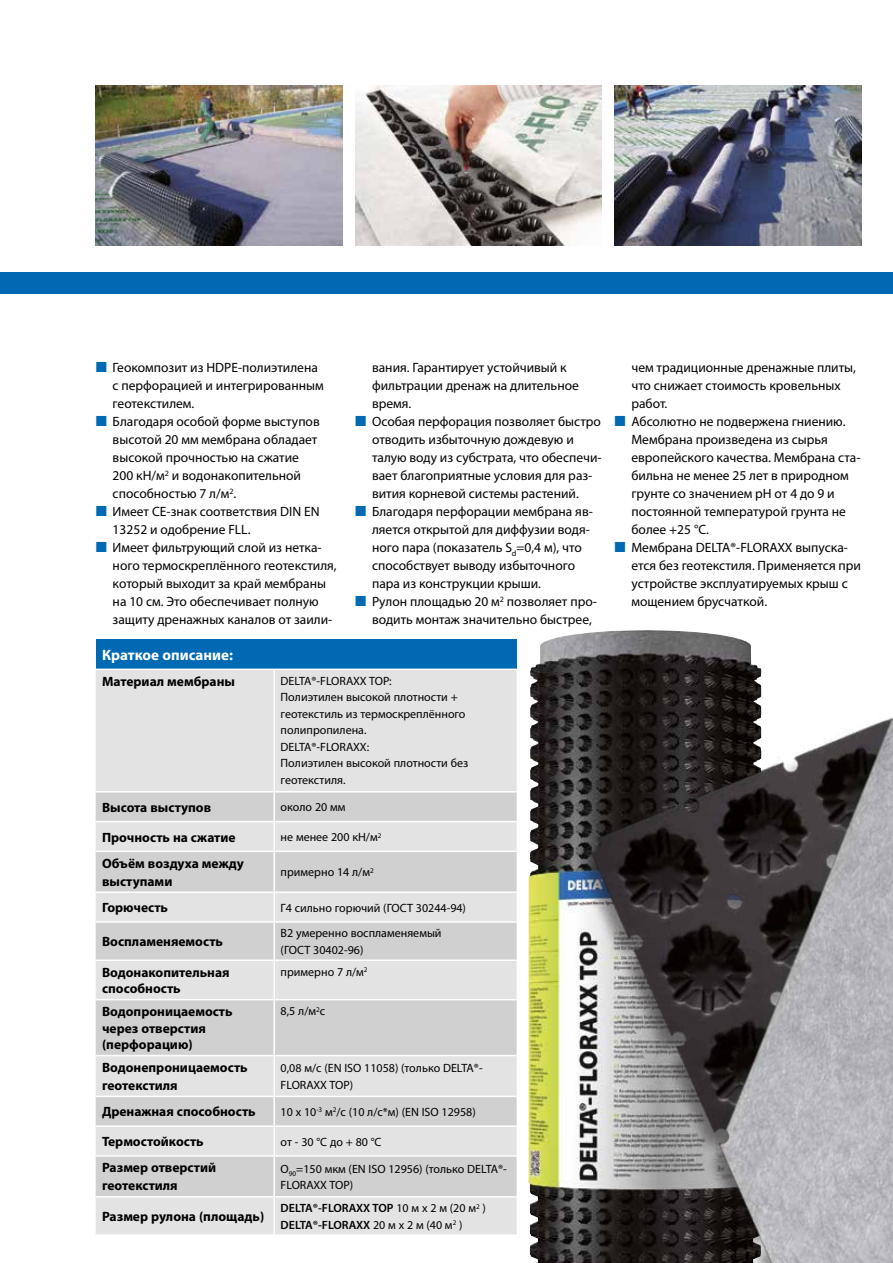
<style>
.page{position:relative;width:893px;height:1263px;background:#fff}
.page>*{position:absolute;margin:0;border:0;box-sizing:border-box;transform-origin:0 0}
.t1{font:700 15px "Myriad Pro Doerken";color:#fff}
.t2{font:13.5px/18px "Myriad Pro Doerken";color:#000}
.t3{font:700 13.5px/18px "Myriad Pro Doerken";color:#000}
.t4{font:12px/16.5px "Myriad Pro Doerken";color:#000}
.t5{font:600 12px/16.5px "Myriad Pro Doerken";letter-spacing:-.005em;color:#000}
.s1{color:#0069b4}
.s2{font-weight:400}
</style>
<div class="page">
<div style="left:0;top:272px;width:893px;height:21px;background:#0069b4"></div>
<img style="left:355px;top:85px;width:247px;height:161px">
<img style="left:96px;top:85px;width:246px;height:161px">
<img style="left:614px;top:85px;width:247px;height:160px">
<div style="left:96px;top:639px;width:421px;height:30px;background:#0069b4"></div>
<div style="left:96px;top:670px;width:353px;height:564px;background:#e3e3e3"></div>
<svg style="left:96px;top:792px;width:353px;height:404px;background:#d8d8d8"></svg>
<hr style="left:274px;top:670px;width:1px;height:121px;background:#fff">
<hr style="left:96px;top:791px;width:178px;height:1px;background:#fff">
<hr style="left:274px;top:791px;width:243px;height:1px;background:#fff">
<hr style="left:96px;top:821px;width:178px;height:1px;background:#fff">
<svg style="left:274px;top:792px;width:1px;height:58px"></svg>
<hr style="left:274px;top:821px;width:243px;height:1px;background:#fff">
<hr style="left:96px;top:850px;width:178px;height:2px;background:#fff">
<hr style="left:274px;top:852px;width:1px;height:39px;background:#fff">
<hr style="left:274px;top:850px;width:243px;height:2px;background:#fff">
<hr style="left:96px;top:891px;width:178px;height:2px;background:#fff">
<svg style="left:274px;top:893px;width:1px;height:28px"></svg>
<hr style="left:274px;top:891px;width:243px;height:2px;background:#fff">
<hr style="left:96px;top:921px;width:178px;height:2px;background:#fff">
<hr style="left:274px;top:923px;width:1px;height:36px;background:#fff">
<hr style="left:274px;top:921px;width:243px;height:2px;background:#fff">
<hr style="left:96px;top:959px;width:178px;height:2px;background:#fff">
<hr style="left:96px;top:999px;width:178px;height:1px;background:#fff">
<hr style="left:96px;top:1055px;width:178px;height:1px;background:#fff">
<hr style="left:274px;top:961px;width:1px;height:38px;background:#fff">
<hr style="left:274px;top:1000px;width:1px;height:55px;background:#fff">
<hr style="left:274px;top:1056px;width:1px;height:40px;background:#fff">
<hr style="left:274px;top:959px;width:243px;height:2px;background:#fff">
<hr style="left:274px;top:999px;width:243px;height:1px;background:#fff">
<hr style="left:274px;top:1055px;width:243px;height:1px;background:#fff">
<hr style="left:96px;top:1096px;width:178px;height:1px;background:#fff">
<hr style="left:274px;top:1096px;width:243px;height:1px;background:#fff">
<hr style="left:96px;top:1125px;width:178px;height:2px;background:#fff">
<svg style="left:274px;top:1097px;width:1px;height:58px"></svg>
<hr style="left:274px;top:1157px;width:1px;height:39px;background:#fff">
<hr style="left:274px;top:1197px;width:1px;height:37px;background:#fff">
<hr style="left:274px;top:1125px;width:243px;height:2px;background:#fff">
<hr style="left:96px;top:1155px;width:178px;height:2px;background:#fff">
<hr style="left:274px;top:1155px;width:243px;height:2px;background:#fff">
<hr style="left:96px;top:1196px;width:178px;height:1px;background:#fff">
<hr style="left:274px;top:1196px;width:243px;height:1px;background:#fff">
<img style="left:449px;top:634px;width:444px;height:629px">
<p class="t2" style="left:113px;top:358px;width:213px;text-indent:-17px"><span class="s1">■</span> Геокомпозит из HDPE-полиэтилена с перфорацией и интегрированным геотекстилем.</p>
<p class="t2" style="left:113px;top:412px;width:209px;text-indent:-17px"><span class="s1">■</span> Благодаря особой форме выступов высотой 20 мм мембрана обладает высокой прочностью на сжатие<br>200 кН/м<sup>2</sup> и водонакопительной способностью 7 л/м<sup>2</sup>.</p>
<p class="t2" style="left:113px;top:502px;width:208px;text-indent:-17px"><span class="s1">■</span> Имеет CE-знак соответствия DIN EN<br>13252 и одобрение FLL.</p>
<p class="t2" style="left:113px;top:538px;width:226px;text-indent:-17px"><span class="s1">■</span> Имеет фильтрующий слой из нетка&shy;ного термоскреплённого геотекстиля, который выходит за край мембраны на 10 см. Это обеспечивает полную защиту дренажных каналов от заили-</p>
<p class="t2" style="left:372px;top:358px;width:208px">вания. Гарантирует устойчивый к фильтрации дренаж на длительное время.</p>
<p class="t2" style="left:372px;top:412px;width:231px;text-indent:-17px"><span class="s1">■</span> Особая перфорация позволяет быстро отводить избыточную дождевую и талую воду из субстрата, что обеспечи&shy;вает благоприятные условия для раз&shy;вития корневой системы растений.</p>
<p class="t2" style="left:372px;top:502px;width:222px;text-indent:-17px"><span class="s1">■</span> Благодаря перфорации мембрана яв&shy;ляется открытой для диффузии водя&shy;ного пара (показатель S<sub>d</sub>=0,4 м), что способствует выводу избыточного пара из конструкции крыши.</p>
<p class="t2" style="left:372px;top:592px;width:226px;text-indent:-17px"><span class="s1">■</span> Рулон площадью 20 м<sup>2</sup> позволяет про&shy;водить монтаж значительно быстрее,</p>
<p class="t1" style="left:102px;top:645px;width:132px">Краткое описание:</p>
<p class="t3" style="left:102px;top:672px;width:134px">Материал мембраны</p>
<p class="t4" style="left:281px;top:672px;width:189px">DELTA®-FLORAXX TOP:<br>Полиэтилен высокой плотности + геотекстиль из термоскреплённого полипропилена.<br>DELTA®-FLORAXX:<br>Полиэтилен высокой плотности без геотекстиля.</p>
<p class="t3" style="left:102px;top:798px;width:111px">Высота выступов</p>
<p class="t4" style="left:281px;top:799px;width:66px">около 20 мм</p>
<p class="t3" style="left:102px;top:827px;width:135px">Прочность на сжатие</p>
<p class="t4" style="left:281px;top:828px;width:102px">не менее 200 кН/м<sup>2</sup></p>
<p class="t3" style="left:102px;top:854px;width:143px">Объём воздуха между выступами</p>
<p class="t4" style="left:281px;top:864px;width:95px">примерно 14 л/м<sup>2</sup></p>
<p class="t3" style="left:102px;top:898px;width:68px">Горючесть</p>
<p class="t4" style="left:281px;top:899px;width:187px">Г4 сильно горючий (ГОСТ 30244-94)</p>
<p class="t3" style="left:102px;top:932px;width:122px">Воспламеняемость</p>
<p class="t4" style="left:281px;top:925px;width:162px">В2 умеренно воспламеняемый (ГОСТ 30402-96)</p>
<p class="t3" style="left:102px;top:963px;width:129px;line-height:16.5px">Водонакопительная способность</p>
<p class="t4" style="left:281px;top:963px;width:88px">примерно 7 л/м<sup>2</sup></p>
<p class="t3" style="left:102px;top:1003px;width:132px;line-height:16.5px">Водопроницаемоcть через отверстия (перфорацию)</p>
<p class="t4" style="left:281px;top:1002px;width:46px">8,5 л/м<sup>2</sup>с</p>
<p class="t3" style="left:102px;top:1058px;width:147px">Водонепроницаемость геотекстиля</p>
<p class="t4" style="left:281px;top:1060px;width:204px">0,08 м/с (EN ISO 11058) (только DELTA®-<br>FLORAXX TOP)</p>
<p class="t3" style="left:102px;top:1102px;width:155px">Дренажная способность</p>
<p class="t4" style="left:281px;top:1103px;width:197px">10 x 10<sup>-3</sup> м<sup>2</sup>/с (10 л/с*м) (EN ISO 12958)</p>
<p class="t3" style="left:102px;top:1132px;width:103px">Термостойкость</p>
<p class="t4" style="left:281px;top:1133px;width:102px">от - 30 °C до + 80 °C</p>
<p class="t3" style="left:102px;top:1158px;width:116px">Размер отверстий геотекстиля</p>
<p class="t4" style="left:281px;top:1160px;width:228px">О<sub>90</sub>=150 мкм (EN ISO 12956) (только DELTA®-<br>FLORAXX TOP)</p>
<p class="t3" style="left:102px;top:1207px;width:164px">Размер рулона (площадь)</p>
<p class="t5" style="left:281px;top:1199px;width:207px">DELTA®-FLORAXX TOP <span class="s2">10 м x 2 м (20 м</span><sup>2</sup> <span class="s2">)<br></span>DELTA®-FLORAXX <span class="s2">20 м х 2 м (40 м</span><sup>2</sup> <span class="s2">)</span></p>
<p class="t2" style="left:631px;top:358px;width:226px">чем традиционные дренажные плиты, что снижает стоимость кровельных работ.</p>
<p class="t2" style="left:631px;top:412px;width:231px;text-indent:-17px"><span class="s1">■</span> Абсолютно не подвержена гниению.<br>Мембрана произведена из сырья европейского качества. Мембрана ста&shy;бильна не менее 25 лет в природном грунте со значением pH от 4 до 9 и постоянной температурой грунта не более +25 °С.</p>
<p class="t2" style="left:631px;top:538px;width:231px;text-indent:-17px"><span class="s1">■</span> Мембрана DELTA®-FLORAXX выпуска&shy;ется без геотекстиля. Применяется при устройстве эксплуатируемых крыш с мощением брусчаткой.</p>
</div>
